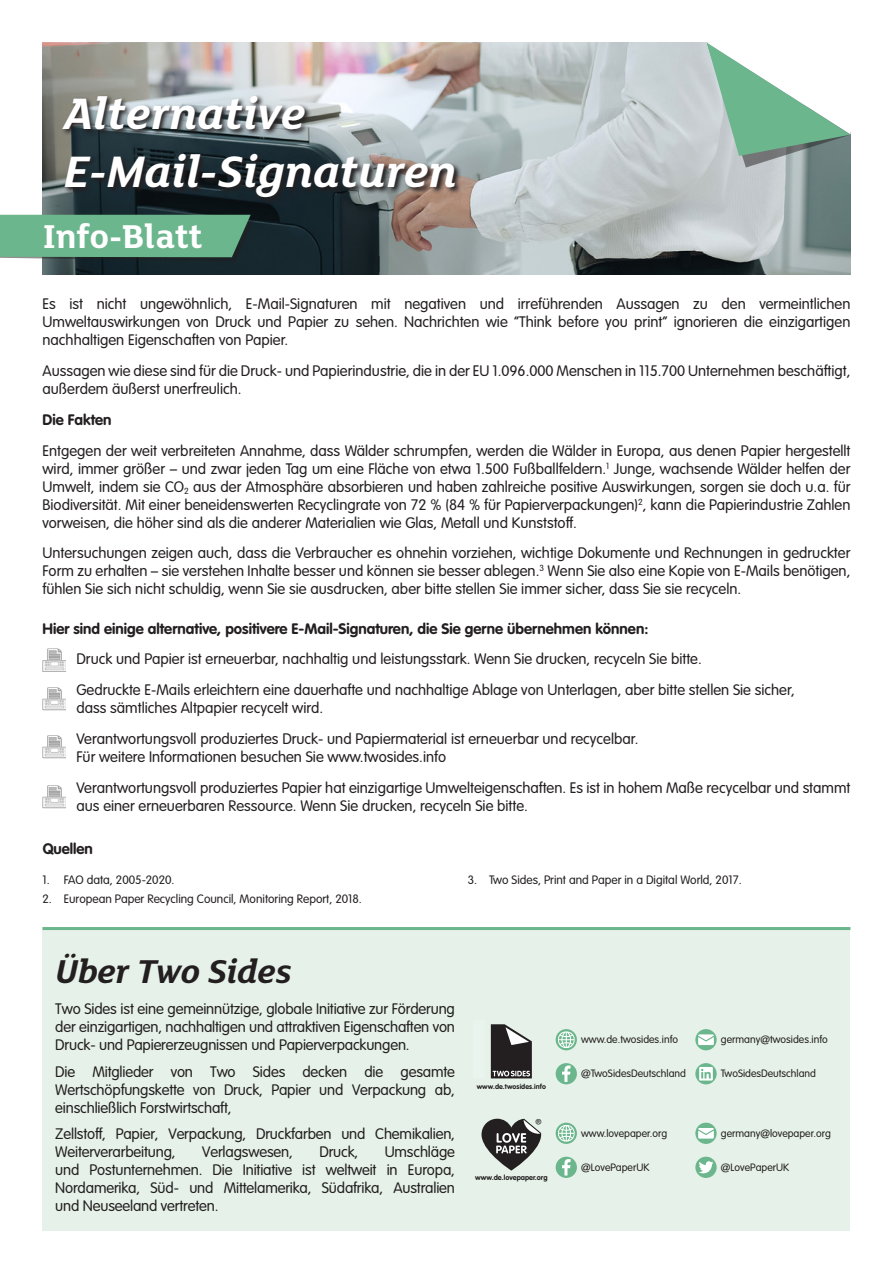
<style>
.page{position:relative;width:893px;height:1263px;background:#fff}
.page>*{position:absolute;margin:0;border:0;box-sizing:border-box;transform-origin:0 0}
.t1{font:italic 700 48px/57.6px "FS Lola";color:#fff}
.t2{font:italic 700 36px "FS Lola";letter-spacing:-.01em;color:#231f20}
.t3{font:700 36px "FS Lola";color:#fff}
.t4{font:300 15.45px "VAG Rounded LT Pro";color:#231f20}
.End_Notes{font:300 15px/18px "VAG Rounded LT Pro";color:#231f20;text-align:justify}
.End_Notes-2{font:700 15px "VAG Rounded LT Pro";color:#231f20}
.t5{font:300 12px "VAG Rounded LT Pro";color:#231f20}
.t6{font:300 10.5px "VAG Rounded LT Pro";color:#231f20}
.t7{font:700 7.2px "VAG Rounded LT Pro";color:#231f20}
.t8{font:700 7.05px "VAG Rounded LT Pro";letter-spacing:.01em;color:#231f20}
</style>
<div class="page">
<img style="left:43px;top:43px;width:807px;height:232px">
<svg style="left:61px;top:94px;width:401px;height:110px;background:#636b6e"></svg>
<svg style="left:707px;top:42px;width:144px;height:126px"></svg>
<svg style="left:0;top:215px;width:253px;height:46px;background:#64a683"></svg>
<div style="left:43px;top:927px;width:807px;height:304px;background:#e6f2e9"></div>
<hr style="left:43px;top:927px;width:807px;height:3px;background:#6cb68d">
<svg style="left:481px;top:1119px;width:60px;height:51px"></svg>
<div style="left:556px;top:1157px;width:21px;height:21px;background:#6cb68d;border-radius:50%"></div>
<svg style="left:562px;top:1159px;width:8px;height:16px"></svg>
<div style="left:556px;top:1123px;width:21px;height:21px;background:#6cb68d;border-radius:50%"></div>
<svg style="left:558px;top:1125px;width:17px;height:17px"></svg>
<div style="left:695px;top:1157px;width:22px;height:21px;background:#6cb68d;border-radius:50%"></div>
<svg style="left:699px;top:1161px;width:14px;height:12px"></svg>
<svg style="left:695px;top:1123px;width:22px;height:21px"></svg>
<svg style="left:698px;top:1128px;width:16px;height:10px"></svg>
<div style="left:556px;top:1063px;width:21px;height:21px;background:#6cb68d;border-radius:50%"></div>
<svg style="left:562px;top:1065px;width:8px;height:17px"></svg>
<div style="left:556px;top:1029px;width:21px;height:21px;background:#6cb68d;border-radius:50%"></div>
<svg style="left:558px;top:1031px;width:17px;height:17px"></svg>
<div style="left:695px;top:1029px;width:22px;height:21px;background:#6cb68d;border-radius:50%"></div>
<svg style="left:698px;top:1034px;width:16px;height:11px"></svg>
<svg style="left:695px;top:1063px;width:22px;height:21px"></svg>
<svg style="left:699px;top:1067px;width:14px;height:13px"></svg>
<svg style="left:491px;top:1024px;width:41px;height:54px;background:#545252"></svg>
<div style="left:473px;top:1020px;width:12px;height:58px;background:#e9f4ee"></div>
<img style="left:43px;top:648px;width:23px;height:24px">
<img style="left:43px;top:687px;width:23px;height:23px">
<img style="left:43px;top:735px;width:23px;height:23px">
<img style="left:43px;top:785px;width:23px;height:23px">
<h1 class="t1" style="left:64px;top:85px;width:395px">Alternative<br>E-Mail-Signaturen</h1>
<h2 class="t3" style="left:43px;top:217px;width:162px">Info-Blatt</h2>
<p class="End_Notes" style="left:43px;top:295px;width:809px">Es ist nicht ungewöhnlich, E-Mail-Signaturen mit negativen und irreführenden Aussagen zu den vermeintlichen Umweltauswirkungen von Druck und Papier zu sehen. Nachrichten wie “Think before you print” ignorieren die einzigartigen nachhaltigen Eigenschaften von Papier.</p>
<p class="End_Notes" style="left:43px;top:362px;width:809px">Aussagen wie diese sind für die Druck- und Papierindustrie, die in der EU 1.096.000 Menschen in 115.700 Unternehmen beschäftigt, außerdem äußerst unerfreulich.</p>
<p class="End_Notes-2" style="left:43px;top:410px;width:71px">Die Fakten</p>
<p class="End_Notes" style="left:43px;top:442px;width:809px">Entgegen der weit verbreiteten Annahme, dass Wälder schrumpfen, werden die Wälder in Europa, aus denen Papier hergestellt wird, immer größer – und zwar jeden Tag um eine Fläche von etwa 1.500 Fußballfeldern.<sup>1</sup> Junge, wachsende Wälder helfen der Umwelt, indem sie CO<sub>2</sub> aus der Atmosphäre absorbieren und haben zahlreiche positive Auswirkungen, sorgen sie doch u.a. für Biodiversität. Mit einer beneidenswerten Recyclingrate von 72 % (84 % für Papierverpackungen)<sup>2</sup>, kann die Papierindustrie Zahlen vorweisen, die höher sind als die anderer Materialien wie Glas, Metall und Kunststoff.</p>
<p class="End_Notes" style="left:43px;top:544px;width:809px">Untersuchungen zeigen auch, dass die Verbraucher es ohnehin vorziehen, wichtige Dokumente und Rechnungen in gedruckter Form zu erhalten – sie verstehen Inhalte besser und können sie besser ablegen.<sup>3</sup> Wenn Sie also eine Kopie von E-Mails benötigen, fühlen Sie sich nicht schuldig, wenn Sie sie ausdrucken, aber bitte stellen Sie immer sicher, dass Sie sie recyceln.</p>
<p class="End_Notes-2" style="left:43px;top:619px;width:607px">Hier sind einige alternative, positivere E-Mail-Signaturen, die Sie gerne übernehmen können:</p>
<p class="End_Notes" style="left:77px;top:650px;width:627px">Druck und Papier ist erneuerbar, nachhaltig und leistungsstark. Wenn Sie drucken, recyceln Sie bitte.</p>
<p class="End_Notes" style="left:77px;top:681px;width:720px">Gedruckte E-Mails erleichtern eine dauerhafte und nachhaltige Ablage von Unterlagen, aber bitte stellen Sie sicher, dass sämtliches Altpapier recycelt wird.</p>
<p class="End_Notes" style="left:77px;top:730px;width:563px">Verantwortungsvoll produziertes Druck- und Papiermaterial ist erneuerbar und recycelbar.<br>Für weitere Informationen besuchen Sie www.twosides.info</p>
<p class="End_Notes" style="left:77px;top:779px;width:775px">Verantwortungsvoll produziertes Papier hat einzigartige Umwelteigenschaften. Es ist in hohem Maße recycelbar und stammt aus einer erneuerbaren Ressource. Wenn Sie drucken, recyceln Sie bitte.</p>
<p class="End_Notes-2" style="left:43px;top:839px;width:52px">Quellen</p>
<p class="t5" style="left:43px;top:873px;width:134px">1. FAO data, 2005-2020.</p>
<p class="t5" style="left:43px;top:891px;width:321px">2. European Paper Recycling Council, Monitoring Report, 2018.</p>
<p class="t5" style="left:468px;top:873px;width:275px">3. Two Sides, Print and Paper in a Digital World, 2017.</p>
<h2 class="t2" style="left:55px;top:952px;width:238px">Über Two Sides</h2>
<p class="End_Notes" style="left:55px;top:1000px;width:401px">Two Sides ist eine gemeinnützige, globale Initiative zur Förderung der einzigartigen, nachhaltigen und attraktiven Eigenschaften von Druck- und Papiererzeugnissen und Papierverpackungen.</p>
<p class="End_Notes" style="left:55px;top:1063px;width:401px">Die Mitglieder von Two Sides decken die gesamte Wertschöpfungskette von Druck, Papier und Verpackung ab, einschließlich Forstwirtschaft,</p>
<p class="End_Notes" style="left:55px;top:1125px;width:401px">Zellstoff, Papier, Verpackung, Druckfarben und Chemikalien,<br>Weiterverarbeitung,</p>
<p class="End_Notes" style="left:55px;top:1143px;width:401px;text-indent:329px">Umschläge und Postunternehmen. Die Initiative ist weltweit in Europa, Nordamerika, Süd- und Mittelamerika, Südafrika, Australien und Neuseeland vertreten.</p>
<p class="End_Notes" style="left:202px;top:1143px;width:92px">Verlagswesen,</p>
<p class="End_Notes" style="left:319px;top:1143px;width:40px">Druck,</p>
<p class="t8" style="left:477px;top:1082px;width:71px">www.de.twosides.info</p>
<p class="t4" style="left:535px;top:1115px;width:8px">®</p>
<p class="t7" style="left:475px;top:1173px;width:74px">www.de.lovepaper.org</p>
<p class="t6" style="left:581px;top:1033px;width:98px">www.de.twosides.info</p>
<p class="t6" style="left:721px;top:1033px;width:108px">germany@twosides.info</p>
<p class="t6" style="left:721px;top:1067px;width:97px">TwoSidesDeutschland</p>
<p class="t6" style="left:581px;top:1067px;width:106px">@TwoSidesDeutschland</p>
<p class="t6" style="left:581px;top:1127px;width:88px">www.lovepaper.org</p>
<p class="t6" style="left:581px;top:1161px;width:70px">@LovePaperUK</p>
<p class="t6" style="left:721px;top:1127px;width:112px">germany@lovepaper.org</p>
<p class="t6" style="left:721px;top:1161px;width:70px">@LovePaperUK</p>
</div>
